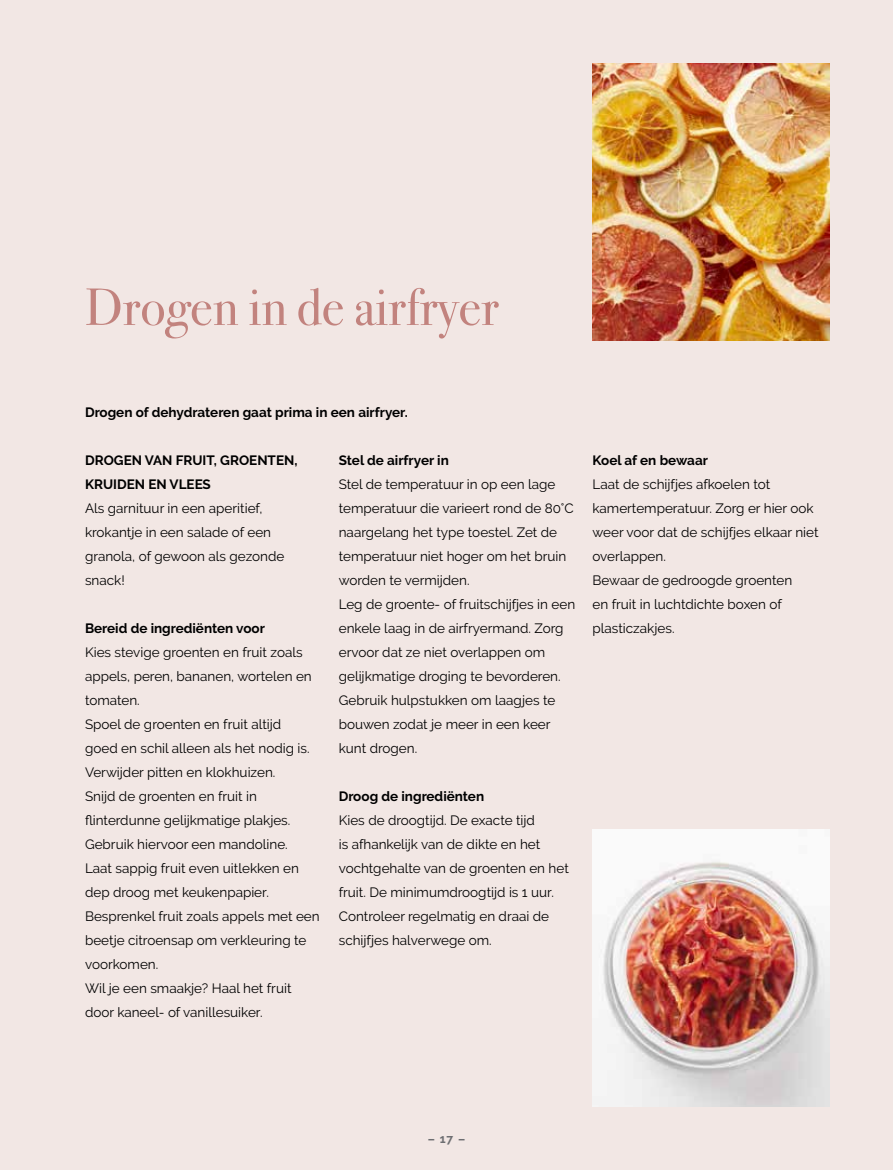
<style>
.page{position:relative;width:893px;height:1170px;background:#fff}
.page>*{position:absolute;margin:0;border:0;box-sizing:border-box;transform-origin:0 0}
.t1{font:52.5px "Bodoni Svty Two OSITCTT";color:#c2837e}
.t2{font:13.5px/24px "Raleway";color:#000}
.t3{font:700 13.5px/24px "Raleway";color:#000}
.t4{font:700 12px "Raleway";color:#6d6e71}
</style>
<div class="page">
<div style="left:0;top:0;width:893px;height:1169px;background:#f2e7e4"></div>
<img style="left:592px;top:64px;width:237px;height:276px">
<img style="left:592px;top:829px;width:237px;height:277px">
<h1 class="t1" style="left:85px;top:276px;width:415px">Drogen in de airfryer</h1>
<p class="t3" style="left:85px;top:400px;width:324px">Drogen of dehydrateren gaat prima in een airfryer.</p>
<p class="t3" style="left:85px;top:448px;width:214px">DROGEN VAN FRUIT, GROENTEN,<br>KRUIDEN EN VLEES</p>
<p class="t2" style="left:85px;top:496px;width:201px">Als garnituur in een aperitief, krokantje in een salade of een granola, of gewoon als gezonde snack!</p>
<p class="t3" style="left:85px;top:616px;width:181px">Bereid de ingrediënten voor</p>
<p class="t2" style="left:85px;top:640px;width:236px">Kies stevige groenten en fruit zoals appels, peren, bananen, wortelen en tomaten.<br>Spoel de groenten en fruit altijd<br>goed en schil alleen als het nodig is.<br>Verwijder pitten en klokhuizen.<br>Snijd de groenten en fruit in flinterdunne gelijkmatige plakjes.<br>Gebruik hiervoor een mandoline.<br>Laat sappig fruit even uitlekken en dep droog met keukenpapier.<br>Besprenkel fruit zoals appels met een beetje citroensap om verkleuring te voorkomen.<br>Wil je een smaakje? Haal het fruit door kaneel- of vanillesuiker.</p>
<p class="t3" style="left:339px;top:448px;width:112px">Stel de airfryer in</p>
<p class="t2" style="left:339px;top:472px;width:238px">Stel de temperatuur in op een lage temperatuur die varieert rond de 80°C naargelang het type toestel. Zet de temperatuur niet hoger om het bruin worden te vermijden.<br>Leg de groente- of fruitschijfjes in een enkele laag in de airfryermand. Zorg ervoor dat ze niet overlappen om gelijkmatige droging te bevorderen.<br>Gebruik hulpstukken om laagjes te bouwen zodat je meer in een keer kunt drogen.</p>
<p class="t3" style="left:339px;top:784px;width:147px">Droog de ingrediënten</p>
<p class="t2" style="left:339px;top:808px;width:232px">Kies de droogtijd. De exacte tijd<br>is afhankelijk van de dikte en het vochtgehalte van de groenten en het fruit. De minimumdroogtijd is 1 uur.<br>Controleer regelmatig en draai de schijfjes halverwege om.</p>
<p class="t3" style="left:592px;top:448px;width:117px">Koel af en bewaar</p>
<p class="t2" style="left:592px;top:472px;width:228px">Laat de schijfjes afkoelen tot kamertemperatuur. Zorg er hier ook weer voor dat de schijfjes elkaar niet overlappen.<br>Bewaar de gedroogde groenten<br>en fruit in luchtdichte boxen of plasticzakjes.</p>
<p class="t4" style="left:428px;top:1131px;width:39px">– 17 –</p>
</div>
